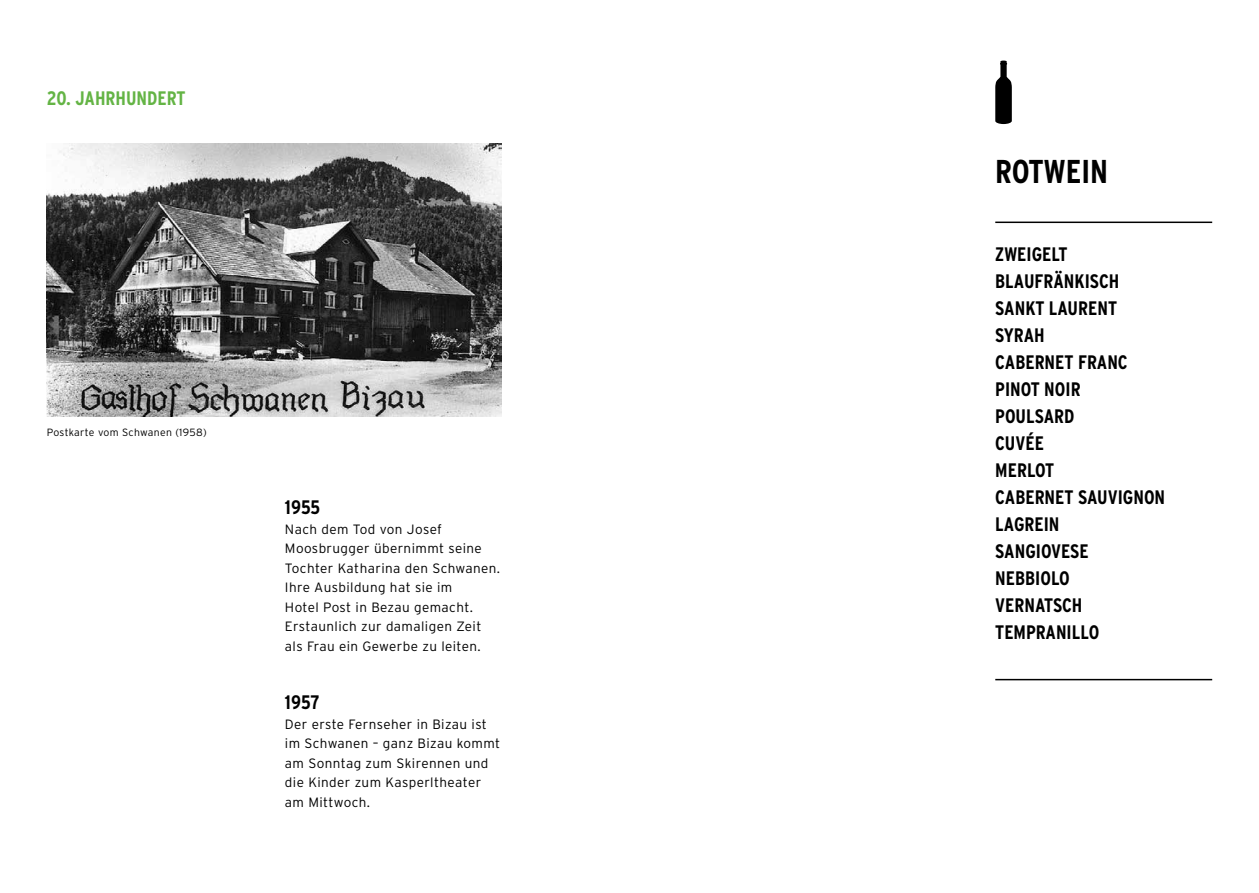
<style>
.page{position:relative;width:1259px;height:893px;background:#fff}
.page>*{position:absolute;margin:0;border:0;box-sizing:border-box;transform-origin:0 0}
.t1{font:700 condensed 33px "Interstate";color:#000}
.t2{font:700 condensed 19.5px/27px "Interstate";color:#000}
.t3{font:700 condensed 19.5px "Interstate";color:#64b445}
.t4{font:300 13.5px/19.5px "Interstate";letter-spacing:.03em;color:#000}
.t5{font:300 10.5px "Interstate";letter-spacing:.025em;color:#000}
</style>
<div class="page">
<img style="left:47px;top:144px;width:455px;height:273px">
<hr style="left:995px;top:222px;width:217px;height:1px;background:#000">
<hr style="left:995px;top:679px;width:217px;height:1px;background:#000">
<svg style="left:995px;top:61px;width:17px;height:63px"></svg>
<h2 class="t3" style="left:47px;top:86px;width:140px">20. JAHRHUNDERT</h2>
<p class="t5" style="left:47px;top:426px;width:161px">Postkarte vom Schwanen (1958)</p>
<h2 class="t2" style="left:285px;top:494px;width:37px">1955</h2>
<p class="t4" style="left:285px;top:519px;width:217px">Nach dem Tod von Josef<br>Moosbrugger übernimmt seine<br>Tochter Katharina den Schwanen.<br>Ihre Ausbildung hat sie im<br>Hotel Post in Bezau gemacht.<br>Erstaunlich zur damaligen Zeit als Frau ein Gewerbe zu leiten.</p>
<h2 class="t2" style="left:285px;top:689px;width:36px">1957</h2>
<p class="t4" style="left:285px;top:714px;width:217px">Der erste Fernseher in Bizau ist im Schwanen – ganz Bizau kommt am Sonntag zum Skirennen und die Kinder zum Kasperltheater am Mittwoch.</p>
<h1 class="t1" style="left:995px;top:151px;width:114px">ROTWEIN</h1>
<h2 class="t2" style="left:995px;top:240px;width:171px">ZWEIGELT<br>BLAUFRÄNKISCH<br>SANKT LAURENT<br>SYRAH<br>CABERNET FRANC<br>PINOT NOIR<br>POULSARD<br>CUVÉE<br>MERLOT<br>CABERNET SAUVIGNON<br>LAGREIN<br>SANGIOVESE<br>NEBBIOLO<br>VERNATSCH<br>TEMPRANILLO</h2>
</div>
